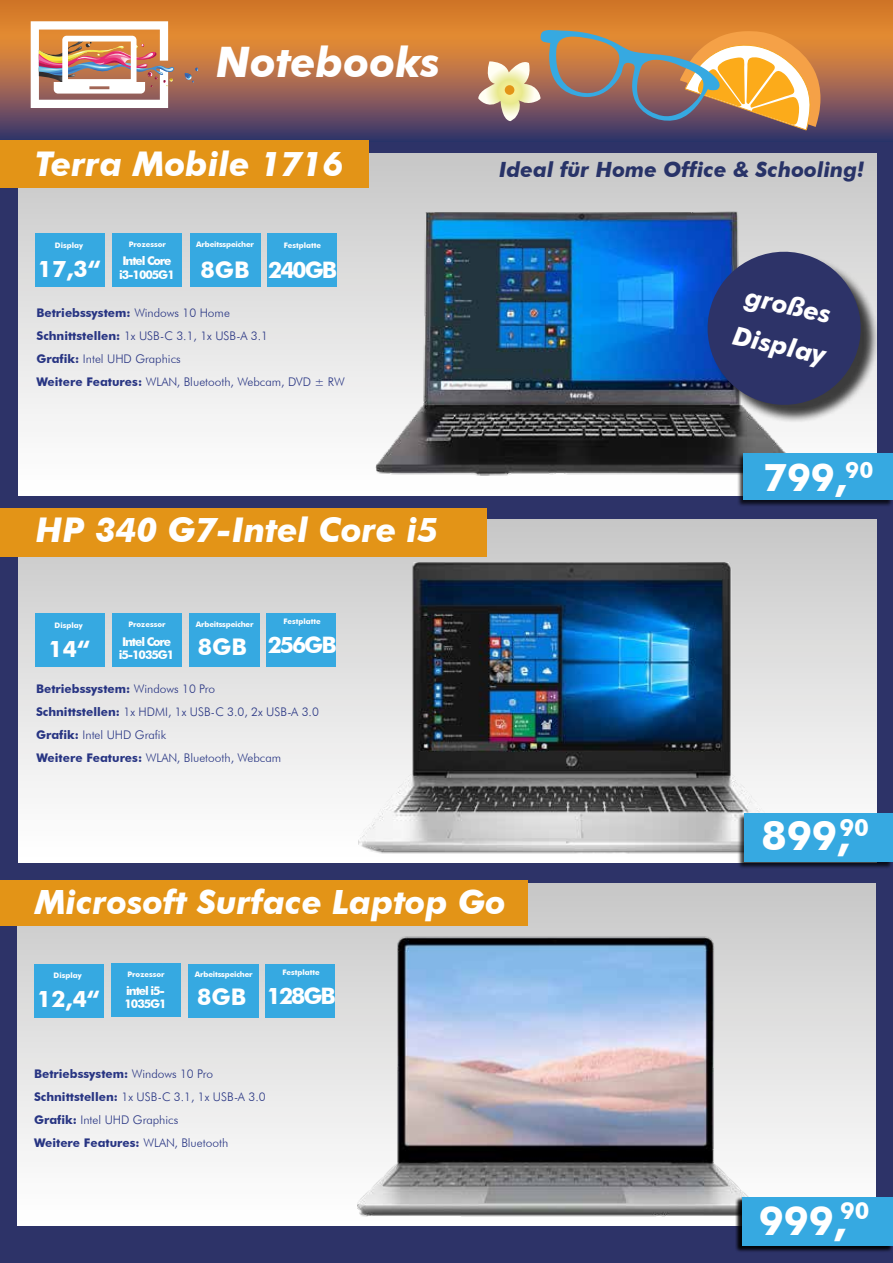
<style>
.page{position:relative;width:893px;height:1263px;background:#2d3368}
.page>*{position:absolute;margin:0;border:0;box-sizing:border-box;transform-origin:0 0}
.t1{font:italic 700 42px "Futura BT";color:#fff}
.t2{font:700 40.35px "Futura BT";color:#fff}
.t3{font:700 39.9px "Futura BT";color:#fff}
.t4{font:700 38.25px "Futura BT";color:#fff}
.t5{font:italic 700 34.05px "Futura BT";color:#fff}
.t6{font:italic 700 33.45px "Futura BT";color:#fff}
.t7{font:italic 700 25.65px/41px "Futura BT";color:#fff}
.t8{font:700 22.95px "Futura BT";color:#fff}
.t9{font:700 22.65px "Futura BT";letter-spacing:-.09em;color:#fff}
.t10{font:italic 700 21px "Futura BT";color:#283368}
.t11{font:700 12px/13.5px "Futura BT";letter-spacing:-.09em;color:#fff}
.t12{font:300 11.85px/23.1px "Futura BT";color:#283583}
.t13{font:700 11.85px "Futura BT";color:#283583}
.t14{font:700 7.65px "Futura BT";letter-spacing:-.02em;color:#fff}
.t15{font:700 7.5px "Futura BT";color:#fff}
.s1{font-weight:300}
.s2{font-weight:700}
</style>
<div class="page">
<svg style="left:0;top:0;width:893px;height:141px;background:#a56846"></svg>
<div style="left:18px;top:153px;width:858px;height:343px;background:linear-gradient(to bottom,#c4c6c6,#fff)"></div>
<div style="left:18px;top:520px;width:858px;height:342px;background:linear-gradient(to bottom,#c6c7c6,#fff)"></div>
<div style="left:18px;top:883px;width:857px;height:343px;background:linear-gradient(to bottom,#c6c7c8,#fff)"></div>
<img style="left:358px;top:902px;width:396px;height:324px">
<div style="left:0;top:880px;width:527px;height:46px;background:#e39417"></div>
<div style="left:735px;top:1197px;width:158px;height:55px;background:#000;opacity:.75"></div>
<div style="left:742px;top:1197px;width:150px;height:48px;background:#36a9e1"></div>
<div style="left:0;top:140px;width:368px;height:47px;background:#e39417"></div>
<div style="left:189px;top:964px;width:70px;height:53px;background:#36a9e1"></div>
<div style="left:34px;top:964px;width:69px;height:53px;background:#36a9e1"></div>
<div style="left:111px;top:963px;width:70px;height:53px;background:#36a9e1"></div>
<div style="left:266px;top:964px;width:69px;height:53px;background:#36a9e1"></div>
<svg style="left:185px;top:68px;width:13px;height:15px"></svg>
<svg style="left:31px;top:21px;width:145px;height:87px;background:#d7b19e"></svg>
<div style="left:190px;top:613px;width:70px;height:54px;background:#36a9e1"></div>
<div style="left:35px;top:613px;width:69px;height:54px;background:#36a9e1"></div>
<div style="left:112px;top:614px;width:70px;height:53px;background:#36a9e1"></div>
<div style="left:267px;top:613px;width:69px;height:53px;background:#36a9e1"></div>
<img style="left:375px;top:198px;width:423px;height:298px">
<div style="left:737px;top:453px;width:156px;height:54px;background:#000;opacity:.75"></div>
<div style="left:744px;top:453px;width:149px;height:46px;background:#36a9e1"></div>
<div style="left:190px;top:233px;width:70px;height:54px;background:#36a9e1"></div>
<div style="left:35px;top:233px;width:70px;height:54px;background:#36a9e1"></div>
<div style="left:113px;top:233px;width:69px;height:54px;background:#36a9e1"></div>
<div style="left:267px;top:233px;width:69px;height:54px;background:#36a9e1"></div>
<div style="left:710px;top:254px;width:169px;height:169px;background:#000;opacity:.75"></div>
<svg style="left:697px;top:241px;width:174px;height:174px"></svg>
<img style="left:359px;top:562px;width:425px;height:300px">
<div style="left:737px;top:813px;width:156px;height:57px;background:#000;opacity:.75"></div>
<div style="left:744px;top:813px;width:148px;height:49px;background:#36a9e1"></div>
<div style="left:0;top:508px;width:487px;height:48px;background:#e39417"></div>
<svg style="left:478px;top:29px;width:342px;height:102px;background:#b38a66"></svg>
<h1 class="t1" style="left:216px;top:37px;width:225px">Notebooks</h1>
<h3 class="t5" style="left:35px;top:144px;width:310px">Terra Mobile 1716</h3>
<h3 class="t10" style="left:499px;top:156px;width:367px">Ideal für Home Office &amp; Schooling!</h3>
<p class="t15" style="left:55px;top:241px;width:30px">Display</p>
<h3 class="t9" style="left:38px;top:255px;width:64px">17,3“</h3>
<p class="t15" style="left:129px;top:240px;width:39px">Prozessor</p>
<p class="t11" style="left:119px;top:254px;width:57px">Intel Core i3-1005G1</p>
<p class="t14" style="left:196px;top:239px;width:59px">Arbeitsspeicher</p>
<h3 class="t8" style="left:200px;top:256px;width:51px">8GB</h3>
<p class="t15" style="left:284px;top:240px;width:39px">Festplatte</p>
<h3 class="t9" style="left:268px;top:256px;width:70px">240GB</h3>
<p class="t13" style="left:36px;top:305px;width:195px">Betriebssystem: <span class="s1">Windows 10 Home</span></p>
<p class="t12" style="left:36px;top:324px;width:310px"><span class="s2">Schnittstellen:</span> 1x USB-C 3.1, 1x USB-A 3.1<br><span class="s2">Grafik:</span> Intel UHD Graphics<br><span class="s2">Weitere Features:</span> WLAN, Bluetooth, Webcam, DVD ± RW</p>
<h3 class="t5" style="left:36px;top:509px;width:404px">HP 340 G7-Intel Core i5</h3>
<p class="t15" style="left:55px;top:621px;width:30px">Display</p>
<h3 class="t9" style="left:49px;top:635px;width:43px">14“</h3>
<p class="t15" style="left:128px;top:620px;width:39px">Prozessor</p>
<p class="t11" style="left:119px;top:635px;width:57px">Intel Core i5-1035G1</p>
<p class="t14" style="left:196px;top:619px;width:59px">Arbeitsspeicher</p>
<h3 class="t8" style="left:198px;top:633px;width:51px">8GB</h3>
<p class="t15" style="left:283px;top:617px;width:39px">Festplatte</p>
<h3 class="t9" style="left:268px;top:631px;width:70px">256GB</h3>
<p class="t13" style="left:36px;top:681px;width:181px">Betriebssystem: <span class="s1">Windows 10 Pro</span></p>
<p class="t12" style="left:36px;top:700px;width:284px"><span class="s2">Schnittstellen:</span> 1x HDMI, 1x USB-C 3.0, 2x USB-A 3.0<br><span class="s2">Grafik:</span> Intel UHD Grafik<br><span class="s2">Weitere Features:</span> WLAN, Bluetooth, Webcam</p>
<h3 class="t6" style="left:35px;top:881px;width:473px">Microsoft Surface Laptop Go</h3>
<p class="t15" style="left:54px;top:971px;width:30px">Display</p>
<h3 class="t9" style="left:37px;top:985px;width:64px">12,4“</h3>
<p class="t15" style="left:127px;top:969px;width:39px">Prozessor</p>
<p class="t11" style="left:125px;top:984px;width:44px">intel i5-<br>1035G1</p>
<p class="t14" style="left:195px;top:970px;width:59px">Arbeitsspeicher</p>
<h3 class="t8" style="left:197px;top:983px;width:51px">8GB</h3>
<p class="t15" style="left:282px;top:968px;width:39px">Festplatte</p>
<h3 class="t9" style="left:267px;top:982px;width:70px">128GB</h3>
<p class="t13" style="left:34px;top:1066px;width:181px">Betriebssystem: <span class="s1">Windows 10 Pro</span></p>
<p class="t12" style="left:34px;top:1085px;width:233px"><span class="s2">Schnittstellen:</span> 1x USB-C 3.1, 1x USB-A 3.0<br><span class="s2">Grafik:</span> Intel UHD Graphics<br><span class="s2">Weitere Features:</span> WLAN, Bluetooth</p>
<h3 class="t7" style="left:746px;top:275px;width:96px;rotate:12deg">großes<br>Display</h3>
<h3 class="t4" style="left:763px;top:454px;width:112px">799,<sup>90</sup></h3>
<h2 class="t2" style="left:761px;top:811px;width:109px">899,<sup>90</sup></h2>
<h3 class="t3" style="left:759px;top:1197px;width:112px">999,<sup>90</sup></h3>
</div>
